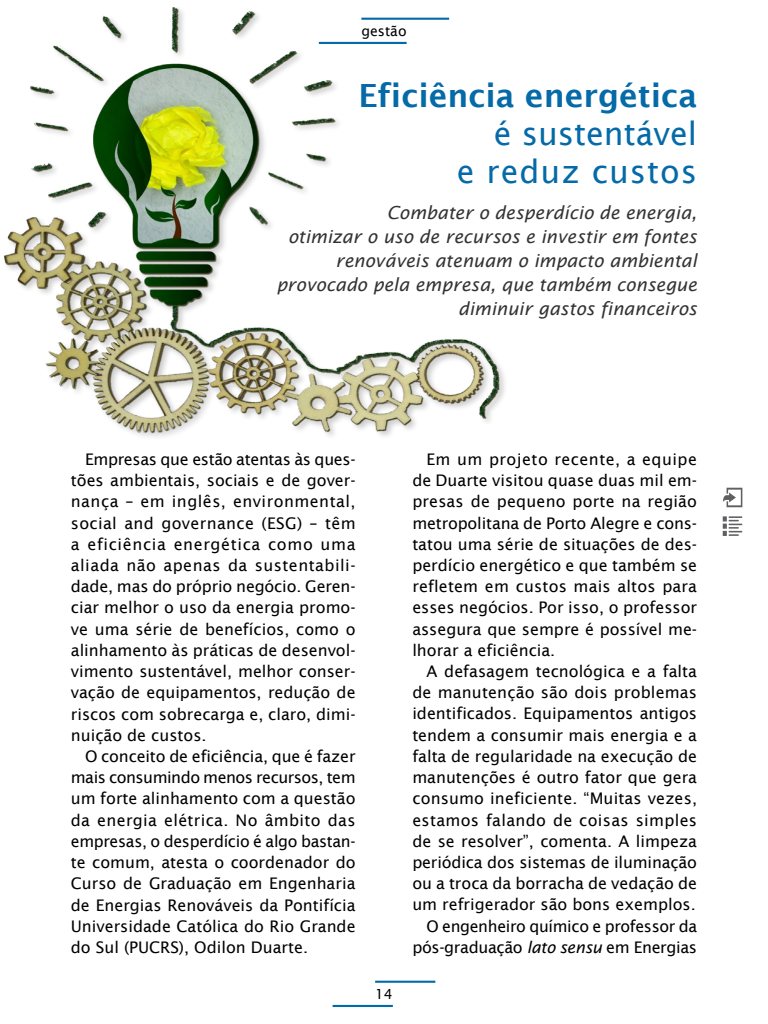
<style>
.page{position:relative;width:768px;height:1024px;background:#fff}
.page>*{position:absolute;margin:0;border:0;box-sizing:border-box;transform-origin:0 0}
.t1{font:32px/38px "Lucida Sans";color:#046aa8;text-align:right}
.t2{font:600 32px "Lucida Sans";color:#046aa8}
.t3{font:italic 18px/24px "Lucida Sans";color:#333;text-align:right}
.t4{font:16px/21.2px "Lucida Sans";color:#000;text-align:justify}
.t5{font:14px "Lucida Sans";color:#000}
.s1{font-style:italic}
</style>
<div class="page">
<hr style="left:375px;top:981px;width:60px;height:2px;background:#046aa8">
<hr style="left:333px;top:1005px;width:60px;height:2px;background:#046aa8">
<svg style="left:723px;top:516px;width:19px;height:20px"></svg>
<svg style="left:723px;top:488px;width:19px;height:19px"></svg>
<img style="left:4px;top:7px;width:496px;height:430px">
<p class="t5" style="left:361px;top:23px;width:47px">gestão</p>
<h1 class="t2" style="left:358px;top:77px;width:340px">Eficiência energética</h1>
<h1 class="t1" style="left:457px;top:114px;width:242px">é sustentável<br>e reduz custos</h1>
<p class="t3" style="left:276px;top:200px;width:422px">Combater o desperdício de energia,<br>otimizar o uso de recursos e investir em fontes renováveis atenuam o impacto ambiental provocado pela empresa, que também consegue diminuir gastos financeiros</p>
<p class="t4" style="left:71px;top:449px;width:286px;text-indent:14px">Empresas que estão atentas às ques&shy;tões ambientais, sociais e de gover&shy;nança – em inglês, environmental, social and governance (ESG) – têm a eficiência energética como uma aliada não apenas da sustentabili&shy;dade, mas do próprio negócio. Geren&shy;ciar melhor o uso da energia promo&shy;ve uma série de benefícios, como o alinhamento às práticas de desenvol&shy;vimento sustentável, melhor conser&shy;vação de equipamentos, redução de riscos com sobrecarga e, claro, dimi&shy;nuição de custos.</p>
<p class="t4" style="left:71px;top:746px;width:286px;text-indent:14px">O conceito de eficiência, que é fazer mais consumindo menos recursos, tem um forte alinhamento com a questão da energia elétrica. No âmbito das empresas, o desperdício é algo bastan&shy;te comum, atesta o coordenador do Curso de Graduação em Engenharia de Energias Renováveis da Pontifícia Universidade Católica do Rio Grande do Sul (PUCRS), Odilon Duarte.</p>
<p class="t5" style="left:375px;top:986px;width:19px">14</p>
<p class="t4" style="left:412px;top:449px;width:286px;text-indent:14px">Em um projeto recente, a equipe de Duarte visitou quase duas mil em&shy;presas de pequeno porte na região metropolitana de Porto Alegre e cons&shy;tatou uma série de situações de des&shy;perdício energético e que também se refletem em custos mais altos para esses negócios. Por isso, o professor assegura que sempre é possível me&shy;lhorar a eficiência.</p>
<p class="t4" style="left:412px;top:661px;width:286px;text-align:right">A defasagem tecnológica e a falta de manutenção são dois problemas identificados. Equipamentos antigos tendem a consumir mais energia e a falta de regularidade na execução de manutenções é outro fator que gera consumo ineficiente. “Muitas vezes, estamos falando de coisas simples de se resolver”, comenta. A limpeza periódica dos sistemas de iluminação ou a troca da borracha de vedação de um refrigerador são bons exemplos.<br>O engenheiro químico e professor da pós-graduação <span class="s1">lato sensu</span> em Energias</p>
</div>
